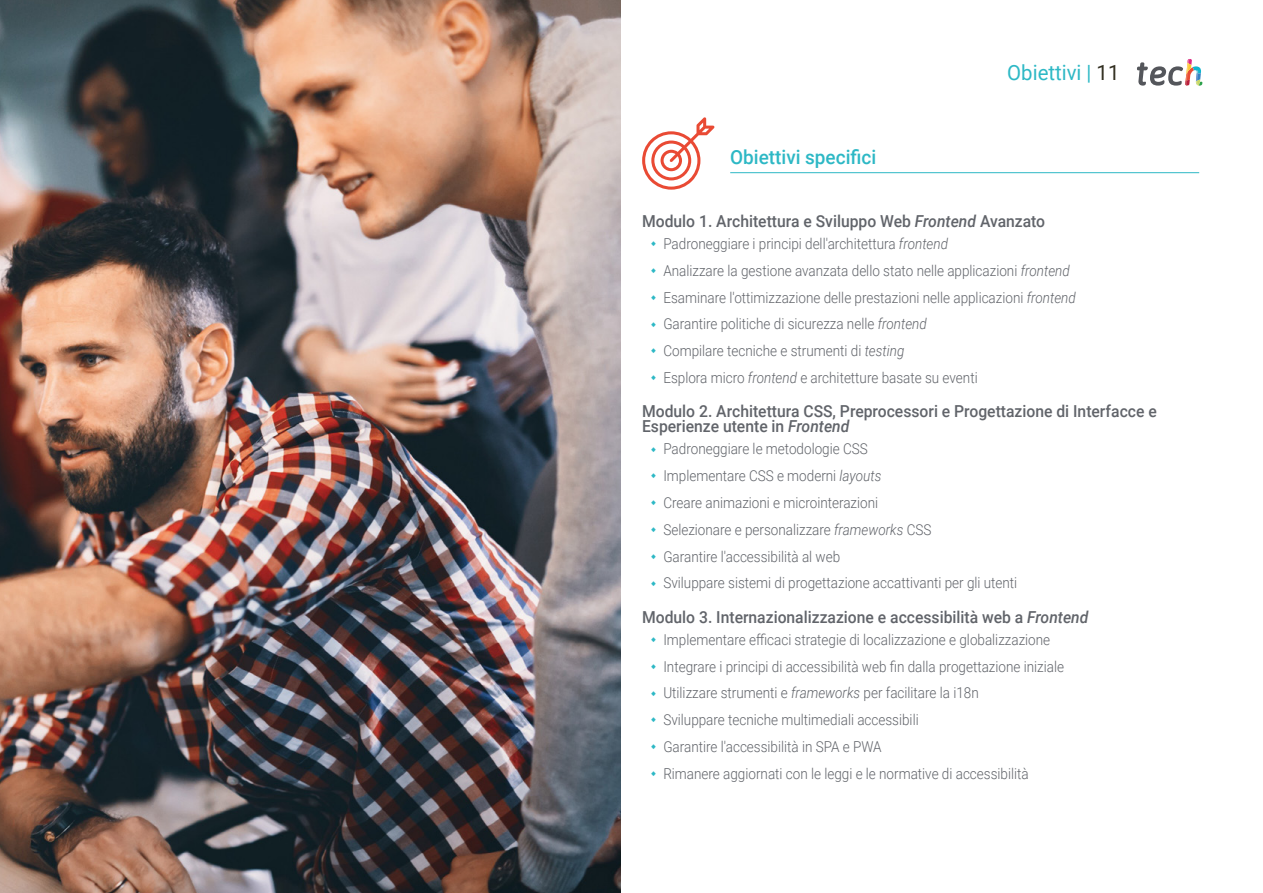
<style>
.page{position:relative;width:1263px;height:893px;background:#fff}
.page>*{position:absolute;margin:0;border:0;box-sizing:border-box;transform-origin:0 0}
.t1{font:21px "Roboto";color:#2db8c5}
.t2{font:500 19.5px "Roboto";color:#2db8c5}
.t3{font:500 16.5px/15px "Roboto";color:#61646a;scale:.95 1}
.t4{font:300 15px/26.7px "Roboto";color:#61646a;scale:.9 1}
.s1{color:#312e20}
.s2{font-style:italic}
</style>
<div class="page">
<hr style="left:730px;top:172px;width:469px;height:1px;background:#2db8c5">
<svg style="left:642px;top:117px;width:72px;height:73px"></svg>
<img style="left:0;top:0;width:621px;height:893px">
<svg style="left:1137px;top:59px;width:65px;height:27px"></svg>
<h2 class="t2" style="left:730px;top:144px;width:147px">Obiettivi specifici</h2>
<h1 class="t1" style="left:1007px;top:57px;width:114px">Obiettivi | <span class="s1">11</span></h1>
<p class="t3" style="left:642px;top:213px;width:426px">Modulo 1. Architettura e Sviluppo Web <span class="s2">Frontend</span> Avanzato</p>
<p class="t4" style="left:663px;top:230px;width:460px">Padroneggiare i principi dell'architettura <span class="s2">frontend<br></span>Analizzare la gestione avanzata dello stato nelle applicazioni <span class="s2">frontend </span>Esaminare l'ottimizzazione delle prestazioni nelle applicazioni <span class="s2">frontend </span>Garantire politiche di sicurezza nelle <span class="s2">frontend<br></span>Compilare tecniche e strumenti di <span class="s2">testing<br></span>Esplora micro <span class="s2">frontend</span> e architetture basate su eventi</p>
<p class="t3" style="left:642px;top:403px;width:543px">Modulo 2. Architettura CSS, Preprocessori e Progettazione di Interfacce e<br>Esperienze utente in <span class="s2">Frontend</span></p>
<p class="t4" style="left:663px;top:435px;width:395px">Padroneggiare le metodologie CSS<br>Implementare CSS e moderni <span class="s2">layouts<br></span>Creare animazioni e microinterazioni<br>Selezionare e personalizzare <span class="s2">frameworks</span> CSS<br>Garantire l'accessibilità al web<br>Sviluppare sistemi di progettazione accattivanti per gli utenti</p>
<p class="t3" style="left:642px;top:608px;width:471px">Modulo 3. Internazionalizzazione e accessibilità web a <span class="s2">Frontend</span></p>
<p class="t4" style="left:663px;top:626px;width:447px">Implementare efficaci strategie di localizzazione e globalizzazione Integrare i principi di accessibilità web fin dalla progettazione iniziale Utilizzare strumenti e <span class="s2">frameworks</span> per facilitare la i18n<br>Sviluppare tecniche multimediali accessibili<br>Garantire l'accessibilità in SPA e PWA<br>Rimanere aggiornati con le leggi e le normative di accessibilità</p>
</div>
